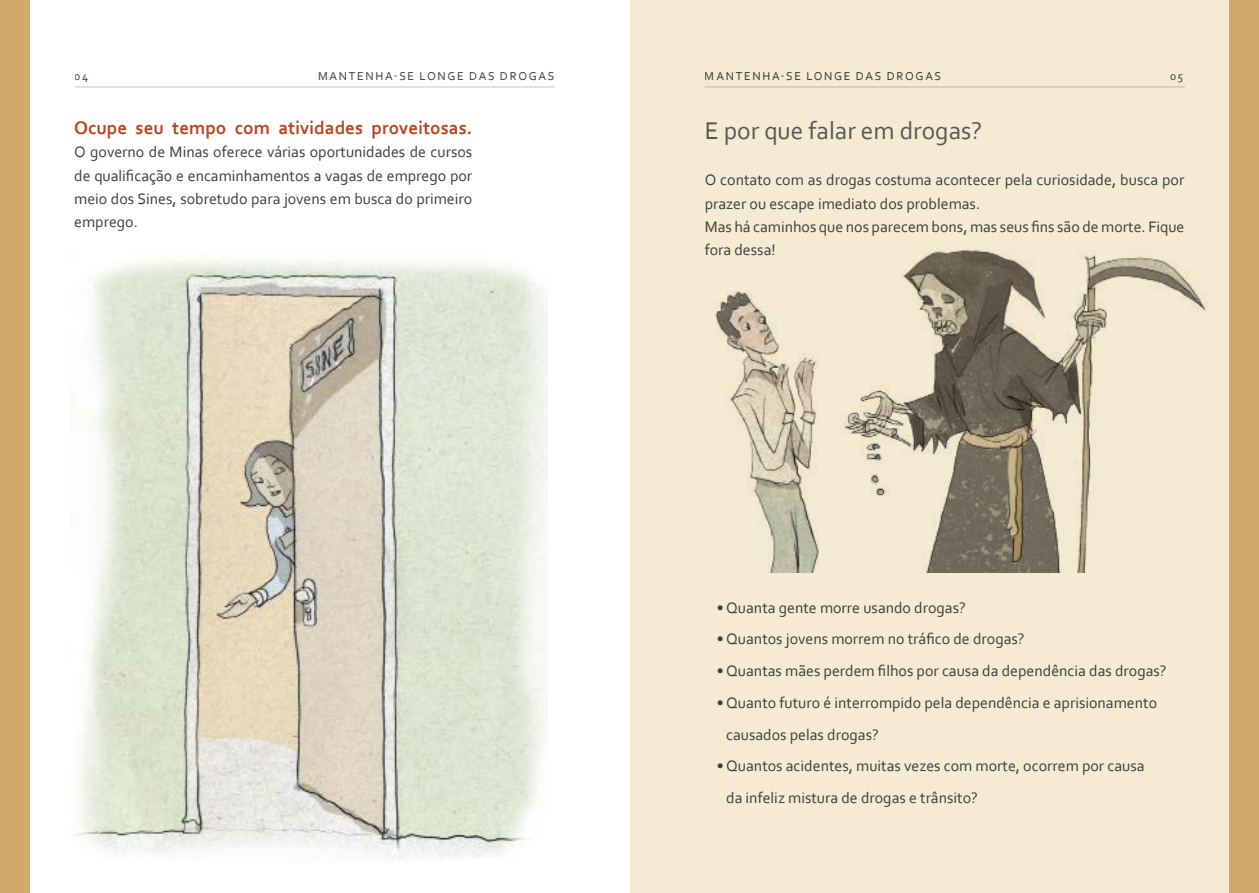
<style>
.page{position:relative;width:1259px;height:893px;background:#fff}
.page>*{position:absolute;margin:0;border:0;box-sizing:border-box;transform-origin:0 0}
.t1{font:25.35px "Corbel";color:#575756}
.t2{font:700 19.05px "Corbel";color:#c0411c}
.t3{font:15.9px/23.2px "Corbel";color:#3c3c3b}
.t4{font:12px "Corbel";letter-spacing:.14em;color:#3c3c3b}
</style>
<div class="page">
<div style="left:630px;top:0;width:599px;height:893px;background:#f5ebd3"></div>
<img style="left:715px;top:250px;width:493px;height:323px">
<img style="left:76px;top:260px;width:471px;height:600px">
<hr style="left:704px;top:86px;width:480px;height:1px;background:#c6c9bf">
<hr style="left:75px;top:86px;width:480px;height:1px;background:#c6c9bf">
<div style="left:1229px;top:0;width:30px;height:893px;background:#d2a96b"></div>
<div style="left:0;top:0;width:30px;height:893px;background:#d2a96b"></div>
<p class="t4" style="left:75px;top:68px;width:15px">04</p>
<p class="t4" style="left:318px;top:68px;width:238px">MANTENHA-SE LONGE DAS DROGAS</p>
<p class="t4" style="left:705px;top:69px;width:238px">MANTENHA-SE LONGE DAS DROGAS</p>
<p class="t4" style="left:1170px;top:69px;width:15px">05</p>
<p class="t2" style="left:74px;top:116px;width:400px">Ocupe seu tempo com atividades proveitosas.</p>
<p class="t3" style="left:74px;top:140px;width:399px;text-align:justify">O governo de Minas oferece várias oportunidades de cursos de qualificação e encaminhamentos a vagas de emprego por meio dos Sines, sobretudo para jovens em busca do primeiro emprego.</p>
<h1 class="t1" style="left:704px;top:115px;width:279px">E por que falar em drogas?</h1>
<p class="t3" style="left:704px;top:168px;width:481px">O contato com as drogas costuma acontecer pela curiosidade, busca por prazer ou escape imediato dos problemas.<br>Mas há caminhos que nos parecem bons, mas seus fins são de morte. Fique fora dessa!</p>
<p class="t3" style="left:716px;top:595px;width:251px">• Quanta gente morre usando drogas?</p>
<p class="t3" style="left:716px;top:627px;width:309px">• Quantos jovens morrem no tráfico de drogas?</p>
<p class="t3" style="left:716px;top:659px;width:451px">• Quantas mães perdem filhos por causa da dependência das drogas?</p>
<p class="t3" style="left:726px;top:686px;width:432px;line-height:31.7px;text-indent:-10px">• Quanto futuro é interrompido pela dependência e aprisionamento causados pelas drogas?</p>
<p class="t3" style="left:726px;top:750px;width:420px;line-height:31.7px;text-indent:-10px">• Quantos acidentes, muitas vezes com morte, ocorrem por causa da infeliz mistura de drogas e trânsito?</p>
</div>
